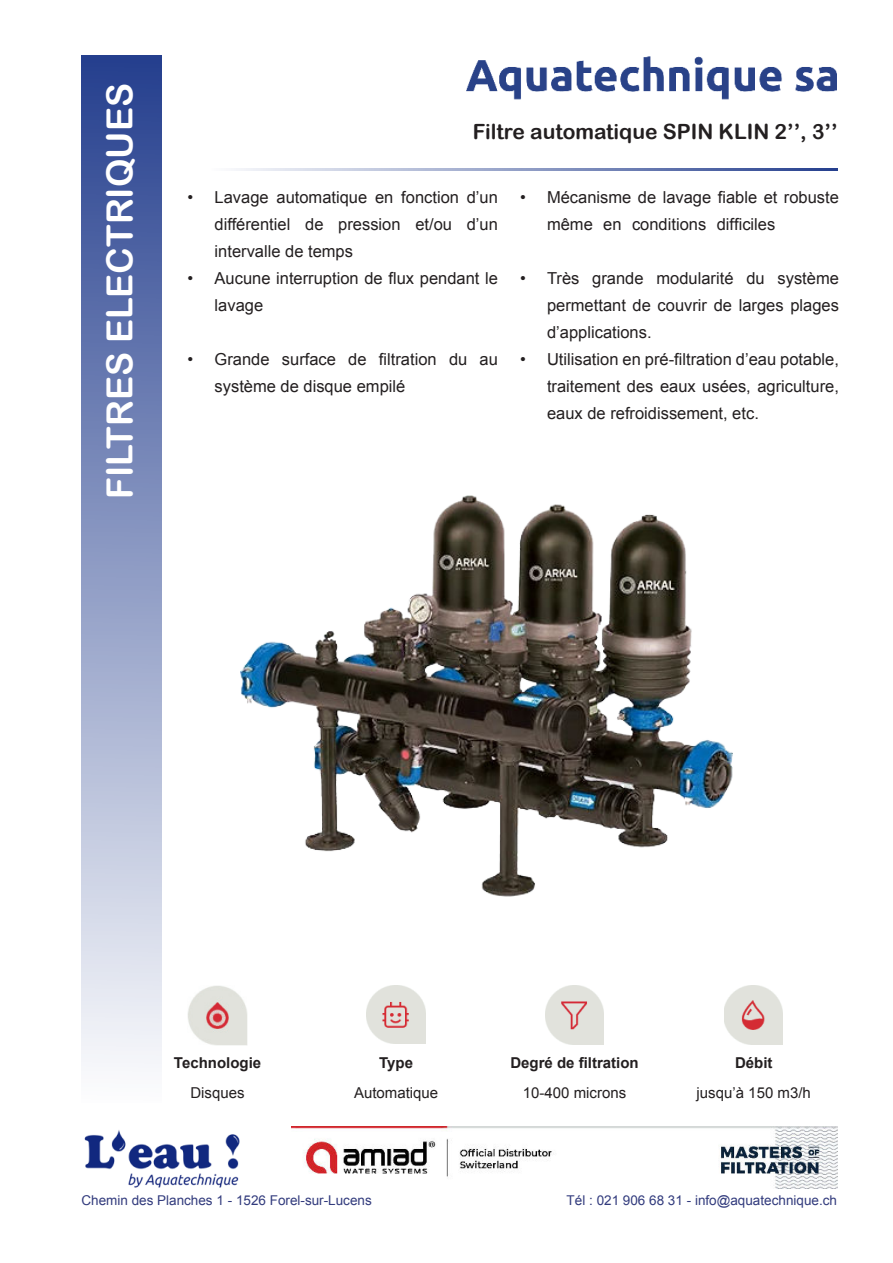
<style>
.page{position:relative;width:893px;height:1263px;background:#fff}
.page>*{position:absolute;margin:0;border:0;box-sizing:border-box;transform-origin:0 0}
.t1{font:36px "Arial Rounded MT Bold";color:#fff}
.t2{font:21px "Arial Rounded MT Bold";color:#231f20}
.t3{font:16.5px/27px "Arial";color:#231f20;text-align:justify}
.t4{font:15px "Arial";color:#231f20}
.t5{font:700 15px "Arial";color:#231f20}
.t6{font:13.5px "Arial";color:#323b7d}
.s1{color:#fff}
</style>
<div class="page">
<div style="left:81px;top:55px;width:80px;height:1048px;background:linear-gradient(to bottom,#243e8d,#fcfdfd)"></div>
<img style="left:466px;top:56px;width:371px;height:44px">
<hr style="left:211px;top:168px;width:627px;height:2px;background:#253f8e">
<img style="left:188px;top:986px;width:60px;height:59px">
<img style="left:367px;top:985px;width:58px;height:59px">
<img style="left:545px;top:985px;width:59px;height:59px">
<img style="left:725px;top:986px;width:58px;height:58px">
<img style="left:84px;top:1130px;width:156px;height:58px">
<img style="left:292px;top:1127px;width:546px;height:61px">
<img style="left:240px;top:495px;width:493px;height:402px">
<h1 class="t1" style="left:106px;top:499px;width:417px;rotate:-90deg">FILTRES ELECTRIQUES</h1>
<p class="t2" style="left:473px;top:123px;width:366px">Filtre automatique SPIN KLIN 2’’, 3’’</p>
<p class="t3" style="left:215px;top:186px;width:285px;text-indent:-27px">• Lavage automatique en fonction d’un différentiel de pression et/ou d’un intervalle de temps</p>
<p class="t3" style="left:188px;top:267px;width:312px">• Aucune interruption de flux pendant le</p>
<p class="t3" style="left:215px;top:348px;width:285px;text-indent:-27px">• Grande surface de filtration du au système de disque empilé</p>
<p class="t3" style="left:520px;top:186px;width:320px;text-align:right">• Mécanisme de lavage fiable et robuste même en conditions difficiles <span class="s1">espace</span></p>
<p class="t3" style="left:547px;top:267px;width:293px;text-indent:-27px">• Très grande modularité du système permettant de couvrir de larges plages d’applications.</p>
<p class="t3" style="left:547px;top:348px;width:293px;text-indent:-27px">• Utilisation en pré-filtration d’eau potable, traitement des eaux usées, agriculture, eaux de refroidissement, etc.</p>
<p class="t5" style="left:174px;top:1053px;width:89px">Technologie</p>
<p class="t4" style="left:190px;top:1087px;width:56px">Disques</p>
<p class="t5" style="left:379px;top:1057px;width:35px">Type</p>
<p class="t4" style="left:354px;top:1087px;width:86px">Automatique</p>
<p class="t5" style="left:510px;top:1053px;width:130px">Degré de filtration</p>
<p class="t4" style="left:523px;top:1087px;width:105px">10-400 microns</p>
<p class="t5" style="left:735px;top:1053px;width:39px">Débit</p>
<p class="t4" style="left:697px;top:1087px;width:116px">jusqu’à 150 m3/h</p>
<p class="t6" style="left:81px;top:1195px;width:292px">Chemin des Planches 1 - 1526 Forel-sur-Lucens</p>
<p class="t6" style="left:567px;top:1195px;width:272px">Tél : 021 906 68 31 - info@aquatechnique.ch</p>
</div>
